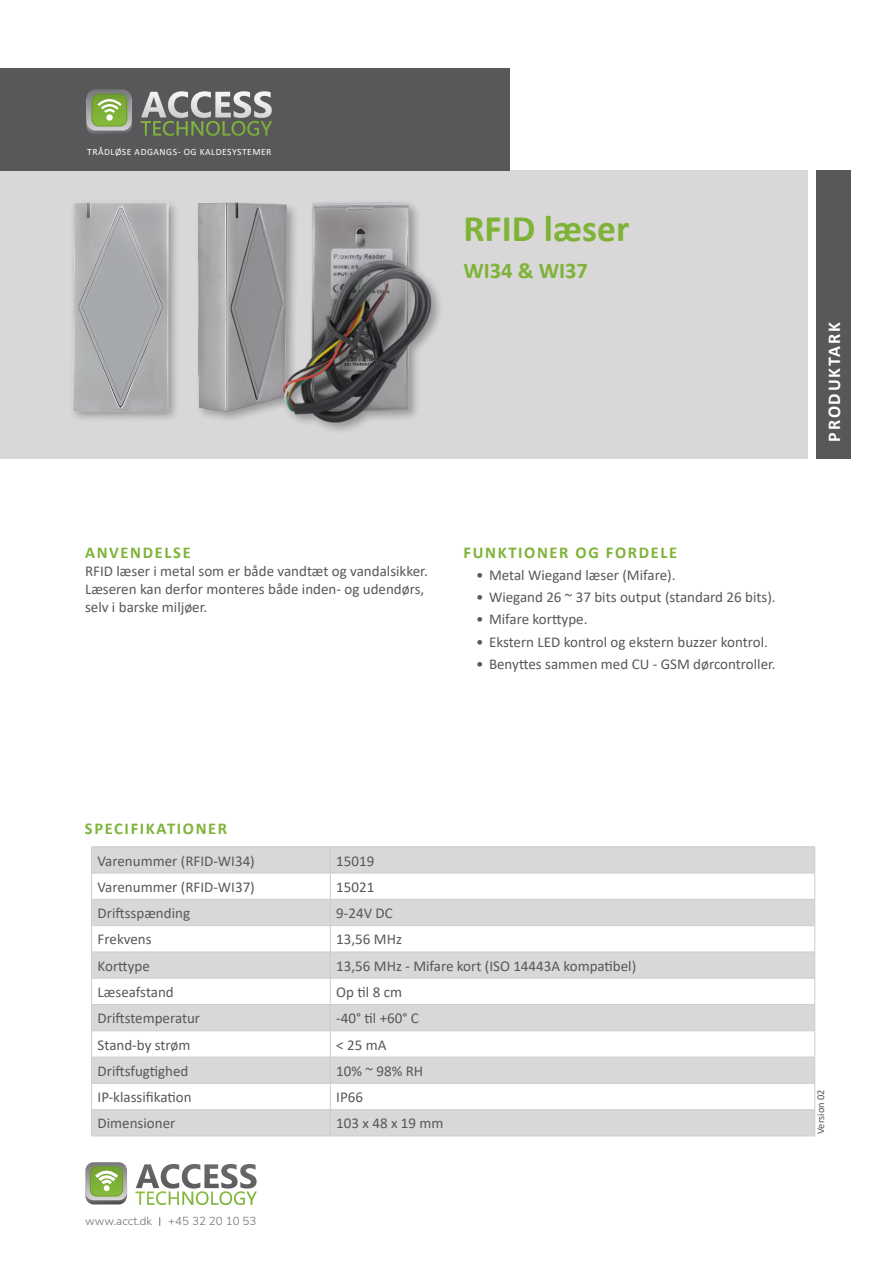
<style>
.page{position:relative;width:893px;height:1263px;background:#fff}
.page>*{position:absolute;margin:0;border:0;box-sizing:border-box;transform-origin:0 0}
.t1{font:700 37.5px "Calibri";color:#7eb338}
.t2{font:700 22.5px "Calibri";color:#7eb338}
.t3{font:700 18px "Calibri";letter-spacing:.1em;color:#fff}
.t4{font:700 16.5px "Calibri";letter-spacing:.1em;color:#7eb338}
.t5{font:15px/18px "Calibri";color:#58585a}
.t6{font:300 11.55px "Nunito Sans";color:#6d6e70}
.t7{font:10.5px "Calibri";color:#58585a}
.t8{font:9.6px "Calibri";letter-spacing:.05em;color:#fff}
</style>
<div class="page">
<div style="left:0;top:171px;width:808px;height:288px;background:#d9d7d7"></div>
<div style="left:816px;top:171px;width:34px;height:288px;background:#58585a"></div>
<div style="left:0;top:68px;width:510px;height:103px;background:#58585a"></div>
<svg style="left:141px;top:91px;width:131px;height:45px"></svg>
<svg style="left:86px;top:89px;width:46px;height:45px"></svg>
<svg style="left:85px;top:1162px;width:42px;height:42px"></svg>
<svg style="left:136px;top:1164px;width:121px;height:41px"></svg>
<div style="left:69px;top:198px;width:111px;height:225px;background:#000;opacity:.3"></div>
<img style="left:69px;top:199px;width:104px;height:217px">
<img style="left:198px;top:202px;width:79px;height:216px">
<img style="left:277px;top:202px;width:161px;height:228px">
<div style="left:92px;top:847px;width:722px;height:289px;background:#d9d7d7"></div>
<svg style="left:92px;top:874px;width:722px;height:235px"></svg>
<hr style="left:91px;top:846px;width:239px;height:1px;background:#cbcdce">
<hr style="left:330px;top:846px;width:485px;height:1px;background:#cbcdce">
<hr style="left:91px;top:873px;width:239px;height:1px;background:#cbcdce">
<hr style="left:330px;top:873px;width:485px;height:1px;background:#cbcdce">
<hr style="left:91px;top:899px;width:239px;height:1px;background:#cbcdce">
<hr style="left:330px;top:899px;width:485px;height:1px;background:#cbcdce">
<hr style="left:91px;top:925px;width:239px;height:1px;background:#cbcdce">
<hr style="left:330px;top:925px;width:485px;height:1px;background:#cbcdce">
<hr style="left:91px;top:952px;width:239px;height:1px;background:#cbcdce">
<hr style="left:330px;top:952px;width:485px;height:1px;background:#cbcdce">
<hr style="left:91px;top:978px;width:239px;height:1px;background:#cbcdce">
<hr style="left:330px;top:978px;width:485px;height:1px;background:#cbcdce">
<hr style="left:91px;top:1004px;width:239px;height:1px;background:#cbcdce">
<hr style="left:330px;top:1004px;width:485px;height:1px;background:#cbcdce">
<hr style="left:91px;top:1030px;width:239px;height:1px;background:#cbcdce">
<hr style="left:330px;top:1030px;width:485px;height:1px;background:#cbcdce">
<hr style="left:91px;top:1057px;width:239px;height:1px;background:#cbcdce">
<hr style="left:330px;top:1057px;width:485px;height:1px;background:#cbcdce">
<hr style="left:91px;top:1083px;width:239px;height:1px;background:#cbcdce">
<hr style="left:330px;top:1083px;width:485px;height:1px;background:#cbcdce">
<hr style="left:91px;top:1109px;width:239px;height:1px;background:#cbcdce">
<svg style="left:91px;top:847px;width:1px;height:289px"></svg>
<hr style="left:330px;top:1109px;width:485px;height:1px;background:#cbcdce">
<svg style="left:330px;top:847px;width:1px;height:289px"></svg>
<svg style="left:814px;top:847px;width:1px;height:289px"></svg>
<hr style="left:91px;top:1136px;width:239px;height:1px;background:#cbcdce">
<hr style="left:330px;top:1136px;width:485px;height:1px;background:#cbcdce">
<p class="t8" style="left:87px;top:145px;width:186px">TRÅDLØSE ADGANGS- OG KALDESYSTEMER</p>
<h1 class="t1" style="left:463px;top:202px;width:167px">RFID læser</h1>
<h2 class="t2" style="left:463px;top:255px;width:126px">WI34 &amp; WI37</h2>
<p class="t4" style="left:85px;top:540px;width:107px">ANVENDELSE</p>
<p class="t5" style="left:85px;top:561px;width:344px">RFID læser i metal som er både vandtæt og vandalsikker.<br>Læseren kan derfor monteres både inden- og udendørs, selv i barske miljøer.</p>
<p class="t4" style="left:463px;top:540px;width:215px">FUNKTIONER OG FORDELE</p>
<p class="t5" style="left:476px;top:565px;width:201px">• Metal Wiegand læser (Mifare).</p>
<p class="t5" style="left:476px;top:588px;width:301px">• Wiegand 26 ~ 37 bits output (standard 26 bits).</p>
<p class="t5" style="left:476px;top:610px;width:113px">• Mifare korttype.</p>
<p class="t5" style="left:476px;top:632px;width:293px">• Ekstern LED kontrol og ekstern buzzer kontrol.</p>
<p class="t5" style="left:476px;top:654px;width:301px">• Benyttes sammen med CU - GSM dørcontroller.</p>
<p class="t3" style="left:821px;top:442px;width:121px;rotate:-90deg">PRODUKTARK</p>
<p class="t4" style="left:85px;top:817px;width:144px">SPECIFIKATIONER</p>
<p class="t5" style="left:98px;top:851px;width:159px">Varenummer (RFID-WI34)</p>
<p class="t5" style="left:336px;top:851px;width:40px">15019</p>
<p class="t5" style="left:98px;top:877px;width:159px">Varenummer (RFID-WI37)</p>
<p class="t5" style="left:336px;top:877px;width:40px">15021</p>
<p class="t5" style="left:98px;top:904px;width:94px">Driftsspænding</p>
<p class="t5" style="left:336px;top:904px;width:58px">9-24V DC</p>
<p class="t5" style="left:98px;top:930px;width:56px">Frekvens</p>
<p class="t5" style="left:336px;top:930px;width:67px">13,56 MHz</p>
<p class="t5" style="left:98px;top:956px;width:54px">Korttype</p>
<p class="t5" style="left:336px;top:956px;width:301px">13,56 MHz - Mifare kort (ISO 14443A kompatibel)</p>
<p class="t5" style="left:98px;top:982px;width:78px">Læseafstand</p>
<p class="t5" style="left:336px;top:982px;width:67px">Op til 8 cm</p>
<p class="t5" style="left:98px;top:1009px;width:104px">Driftstemperatur</p>
<p class="t5" style="left:336px;top:1009px;width:84px">-40° til +60° C</p>
<p class="t5" style="left:98px;top:1035px;width:94px">Stand-by strøm</p>
<p class="t5" style="left:336px;top:1035px;width:52px">&lt; 25 mA</p>
<p class="t5" style="left:98px;top:1061px;width:92px">Driftsfugtighed</p>
<p class="t5" style="left:336px;top:1061px;width:88px">10% ~ 98% RH</p>
<p class="t5" style="left:98px;top:1088px;width:95px">IP-klassifikation</p>
<p class="t5" style="left:336px;top:1088px;width:28px">IP66</p>
<p class="t5" style="left:98px;top:1114px;width:79px">Dimensioner</p>
<p class="t5" style="left:336px;top:1114px;width:109px">103 x 48 x 19 mm</p>
<p class="t6" style="left:85px;top:1213px;width:68px">www.acct.dk</p>
<p class="t6" style="left:168px;top:1213px;width:90px">+45 32 20 10 53</p>
<p class="t7" style="left:813px;top:1134px;width:46px;rotate:-90deg">Version 02</p>
</div>
